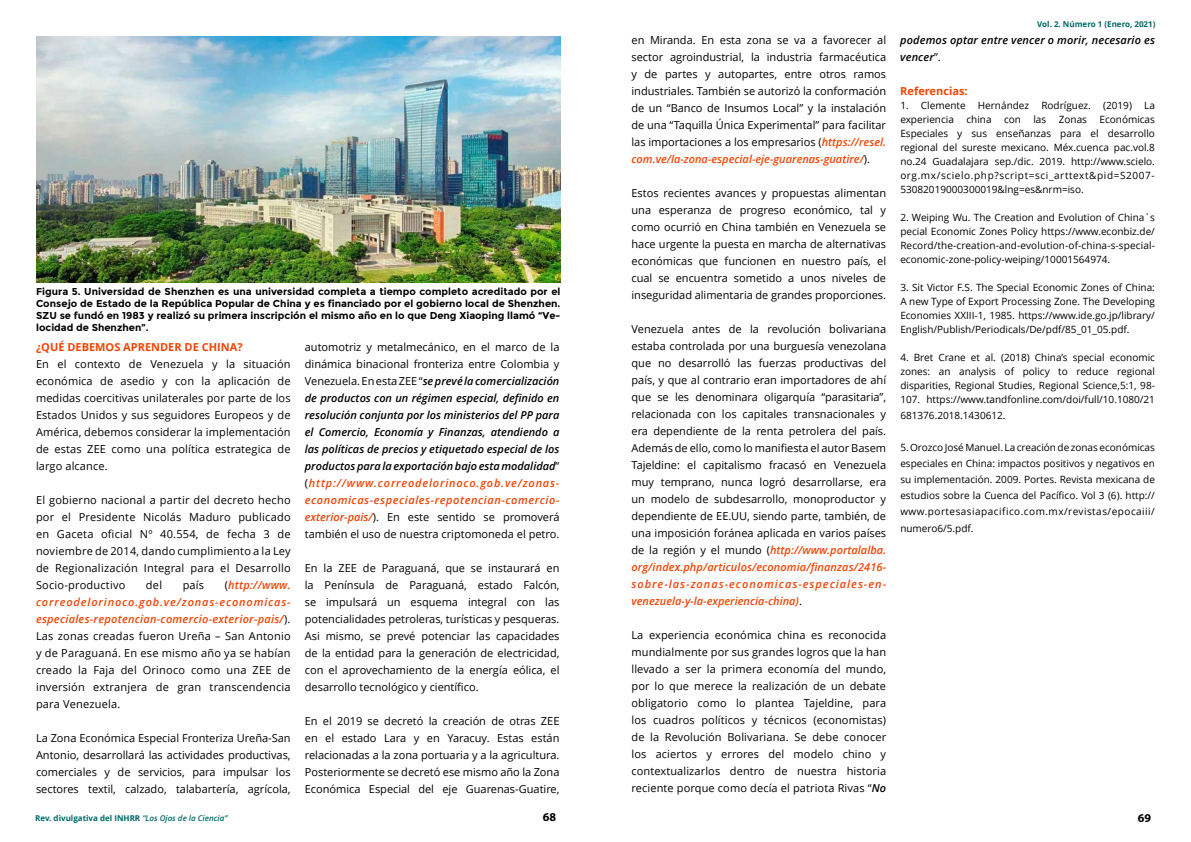
<style>
.page{position:relative;width:1191px;height:842px;background:#fff}
.page>*{position:absolute;margin:0;border:0;box-sizing:border-box;transform-origin:0 0}
.t1{font:700 12px "Myriad Pro";color:#000}
.t2{font:11px/17px "Open Sans";color:#000;text-align:justify}
.t3{font:italic 600 11px/17px "Open Sans";letter-spacing:.05em;color:#000;text-align:justify}
.t4{font:italic 600 11px/17px "Open Sans";letter-spacing:.01em;color:#000}
.t5{font:700 11px "Open Sans";color:#f24405}
.t6{font:10px/14px "Open Sans";color:#000;text-align:justify}
.t7{font:700 10px/12px "Montserrat";color:#000;text-align:justify}
.t8{font:700 8px "Open Sans";color:#066}
.s1{font-weight:600;font-style:italic;color:#f24405}
.s2{font-weight:400;font-style:normal}
.s3{color:#f24405}
.s4{font-weight:600;font-style:italic}
</style>
<div class="page">
<img style="left:36px;top:36px;width:524px;height:246px">
<p class="t7" style="left:36px;top:286px;width:526px">Figura 5. Universidad de Shenzhen es una universidad completa a tiempo completo acreditado por el Consejo de Estado de la República Popular de China y es financiado por el gobierno local de Shenzhen.<br>SZU se fundó en 1983 y realizó su primera inscripción el mismo año en lo que Deng Xiaoping llamó “Ve&shy;locidad de Shenzhen”.</p>
<p class="t5" style="left:36px;top:343px;width:208px">¿QUÉ DEBEMOS APRENDER DE CHINA?</p>
<p class="t2" style="left:36px;top:356px;width:256px">En el contexto de Venezuela y la situación económica de asedio y con la aplicación de medidas coercitivas unilaterales por parte de los Estados Unidos y sus seguidores Europeos y de América, debemos considerar la implementación de estas ZEE como una política estrategica de largo alcance.</p>
<p class="t2" style="left:36px;top:492px;width:256px">El gobierno nacional a partir del decreto hecho por el Presidente Nicolás Maduro publicado en Gaceta oficial Nº 40.554, de fecha 3 de noviembre de 2014, dando cumplimiento a la Ley de Regionalización Integral para el Desarrollo Socio-productivo</p>
<p class="t2" style="left:146px;top:577px;width:18px">del</p>
<p class="t2" style="left:183px;top:577px;width:23px">país</p>
<p class="t2" style="left:36px;top:577px;width:256px;text-indent:189px">(<span class="s1">http://www. correodelorinoco.gob.ve/zonas-economicas&shy;especiales-repotencian-comercio-exterior-pais/</span>).<br>Las zonas creadas fueron Ureña – San Antonio y de Paraguaná. En ese mismo año ya se habían creado la Faja del Orinoco como una ZEE de inversión extranjera de gran transcendencia para Venezuela.</p>
<p class="t2" style="left:36px;top:730px;width:256px">La Zona Económica Especial Fronteriza Ureña-San Antonio, desarrollará las actividades productivas, comerciales y de servicios, para impulsar los sectores textil, calzado, talabartería, agrícola,</p>
<p class="t3" style="left:305px;top:340px;width:256px"><span class="s2">automotriz y metalmecánico, en el marco de la dinámica binacional fronteriza entre Colombia y Venezuela. En esta ZEE “</span>se prevé la comercialización de productos con un régimen especial, definido en resolución conjunta por los ministerios del PP para el Comercio, Economía y Finanzas, atendiendo a las políticas de precios y etiquetado especial de los productos para la exportación bajo esta modalidad<span class="s2">” (</span><span class="s3">http://www.correodelorinoco.gob.ve/zonas&shy;economicas-especiales-repotencian-comercio&shy;exterior-pais/</span><span class="s2">). En este sentido se promoverá también el uso de nuestra criptomoneda el petro.</span></p>
<p class="t2" style="left:305px;top:559px;width:256px">En la ZEE de Paraguaná, que se instaurará en la Península de Paraguaná, estado Falcón, se impulsará un esquema integral con las potencialidades petroleras, turísticas y pesqueras.<br>Asi mismo, se prevé potenciar las capacidades de la entidad para la generación de electricidad, con el aprovechamiento de la energía eólica, el desarrollo tecnológico y científico.</p>
<p class="t2" style="left:305px;top:712px;width:256px">En el 2019 se decretó la creación de otras ZEE en el estado Lara y en Yaracuy. Estas están relacionadas a la zona portuaria y a la agricultura.<br>Posteriormente se decretó ese mismo año la Zona Económica Especial del eje Guarenas-Guatire,</p>
<p class="t2" style="left:631px;top:31px;width:256px">en Miranda. En esta zona se va a favorecer al sector agroindustrial, la industria farmacéutica y de partes y autopartes, entre otros ramos industriales. También se autorizó la conformación de un “Banco de Insumos Local” y la instalación de una “Taquilla Única Experimental” para facilitar las importaciones a los empresarios (<span class="s1">https://resel. com.ve/la-zona-especial-eje-guarenas-guatire/</span>).</p>
<p class="t2" style="left:631px;top:184px;width:256px">Estos recientes avances y propuestas alimentan una esperanza de progreso económico, tal y como ocurrió en China también en Venezuela se hace urgente la puesta en marcha de alternativas económicas que funcionen en nuestro país, el cual se encuentra sometido a unos niveles de inseguridad alimentaria de grandes proporciones.</p>
<p class="t2" style="left:631px;top:320px;width:256px">Venezuela antes de la revolución bolivariana estaba controlada por una burguesía venezolana que no desarrolló las fuerzas productivas del país, y que al contrario eran importadores de ahí que se les denominara oligarquía “parasitaria”, relacionada con los capitales transnacionales y era dependiente de la renta petrolera del país.<br>Además de ello, como lo manifiesta el autor Basem Tajeldine: el capitalismo fracasó en Venezuela muy temprano, nunca logró desarrollarse, era un modelo de subdesarrollo, monoproductor y dependiente de EE.UU, siendo parte, también, de una imposición foránea aplicada en varios países de la región y el mundo (<span class="s1">http://www.portalalba. org/index.php/articulos/economia/finanzas/2416- sobre-las-zonas-economicas-especiales-en&shy;venezuela-y-la-experiencia-china)</span>.</p>
<p class="t2" style="left:631px;top:626px;width:256px">La experiencia económica china es reconocida mundialmente por sus grandes logros que la han llevado a ser la primera economía del mundo, por lo que merece la realización de un debate obligatorio como lo plantea Tajeldine, para los cuadros políticos y técnicos (economistas) de la Revolución Bolivariana. Se debe conocer los aciertos y errores del modelo chino y contextualizarlos dentro de nuestra historia reciente porque como decía el patriota Rivas “<span class="s4">No</span></p>
<p class="t8" style="left:1037px;top:21px;width:120px">Vol. 2. Número 1 (Enero, 2021)</p>
<p class="t4" style="left:900px;top:33px;width:256px">podemos optar entre vencer o morir, necesario es vencer<span class="s2">”.</span></p>
<p class="t5" style="left:900px;top:87px;width:69px">Referencias:</p>
<p class="t6" style="left:900px;top:99px;width:256px">1. Clemente Hernández Rodríguez. (2019) La experiencia china con las Zonas Económicas Especiales y sus enseñanzas para el desarrollo regional del sureste mexicano. Méx.cuenca pac.vol.8 no.24 Guadalajara sep./dic. 2019. http://www.scielo. org.mx/scielo.php?script=sci_arttext&amp;pid=S2007- 53082019000300019&amp;lng=es&amp;nrm=iso.</p>
<p class="t6" style="left:900px;top:211px;width:256px">2. Weiping Wu. The Creation and Evolution of China`s pecial Economic Zones Policy https://www.econbiz.de/ Record/the-creation-and-evolution-of-china-s-special&shy;economic-zone-policy-weiping/10001564974.</p>
<p class="t6" style="left:900px;top:281px;width:256px">3. Sit Victor F.S. The Special Economic Zones of China:<br>A new Type of Export Processing Zone. The Developing Economies XXIII-1, 1985. https://www.ide.go.jp/library/ English/Publish/Periodicals/De/pdf/85_01_05.pdf.</p>
<p class="t6" style="left:900px;top:351px;width:256px">4. Bret Crane et al. (2018) China’s special economic zones: an analysis of policy to reduce regional disparities, Regional Studies, Regional Science,5:1, 98- 107. https://www.tandfonline.com/doi/full/10.1080/21</p>
<p class="t6" style="left:900px;top:409px;width:107px">681376.2018.1430612.</p>
<p class="t6" style="left:900px;top:440px;width:256px;line-height:16px">5. Orozco José Manuel. La creación de zonas económicas especiales en China: impactos positivos y negativos en su implementación. 2009. Portes. Revista mexicana de estudios sobre la Cuenca del Pacífico. Vol 3 (6). http:// www.portesasiapacifico.com.mx/revistas/epocaiii/</p>
<p class="t6" style="left:900px;top:522px;width:75px">numero6/5.pdf.</p>
<p class="t8" style="left:35px;top:814px;width:194px">Rev. divulgativa del INHRR <span class="s4">“Los Ojos de la Ciencia”</span></p>
<p class="t1" style="left:543px;top:810px;width:15px">68</p>
<p class="t1" style="left:1137px;top:811px;width:15px">69</p>
</div>
